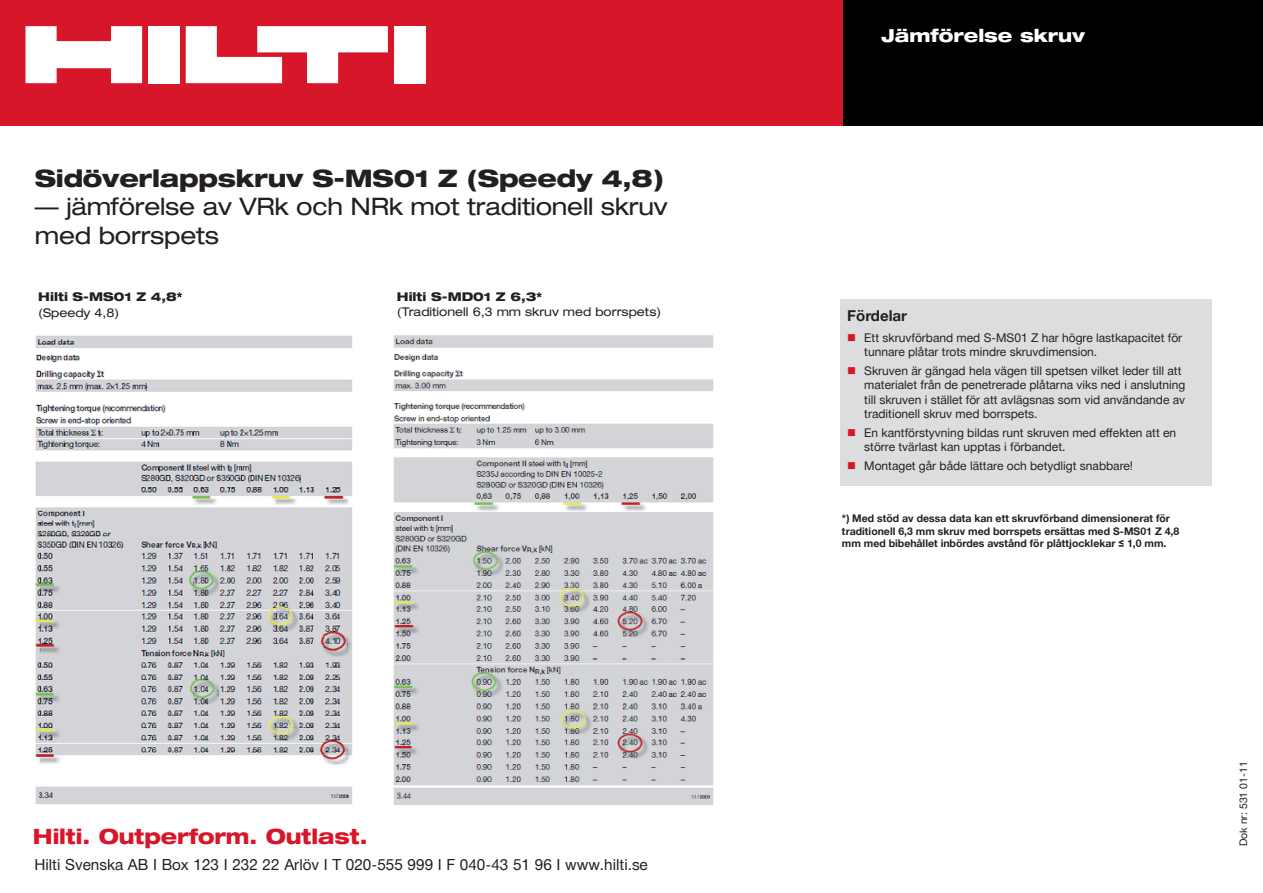
<style>
.page{position:relative;width:1263px;height:893px;background:#fff}
.page>*{position:absolute;margin:0;border:0;box-sizing:border-box;transform-origin:0 0}
.t1{font:expanded 24px/28.8px "Hilti";letter-spacing:-.01em;color:#231f20}
.t2{font:800 expanded 24px "Hilti";letter-spacing:-.01em;color:#231f20}
.t3{font:800 expanded 21px "Hilti";letter-spacing:-.005em;color:#d71729;scale:.96 1}
.t4{font:800 expanded 18px "Helvetica Neue LT Pro";color:#fff}
.t5{font:15.3px "Hilti";color:#231f20}
.t6{font:700 15px "Hilti";color:#231f20}
.t7{font:12px/14.4px "Hilti";color:#231f20}
.t8{font:800 expanded 12px/16.2px "Hilti";color:#231f20}
.t9{font:expanded 12px "Hilti";color:#231f20}
.t10{font:700 10.5px/12.6px "Hilti";color:#231f20}
.t11{font:10.5px "Hilti";color:#231f20}
.s1{font-weight:400}
.s2{font-family:"Helvetica Neue LT Pro";font-weight:500;font-size:13.5px;color:#fff}
.s3{color:#d71729}
</style>
<div class="page">
<div style="left:841px;top:300px;width:371px;height:186px;background:#dcdddf"></div>
<img style="left:35px;top:335px;width:318px;height:469px">
<img style="left:393px;top:335px;width:320px;height:469px">
<div style="left:0;top:0;width:843px;height:125px;background:#d71729"></div>
<div style="left:148px;top:26px;width:31px;height:57px;background:#fff"></div>
<div style="left:394px;top:26px;width:31px;height:57px;background:#fff"></div>
<svg style="left:26px;top:26px;width:116px;height:57px"></svg>
<svg style="left:186px;top:26px;width:202px;height:57px"></svg>
<div style="left:843px;top:0;width:420px;height:125px;background:#000001"></div>
<h1 class="t2" style="left:35px;top:163px;width:631px">Sidöverlappskruv S-MS01 Z (Speedy 4,8)</h1>
<h1 class="t1" style="left:35px;top:192px;width:634px">— jämförelse av VRk och NRk mot traditionell skruv med borrspets</h1>
<p class="t8" style="left:38px;top:288px;width:146px">Hilti S-MS01 Z 4,8* <span class="s1">(Speedy 4,8)</span><span class="s2">e</span></p>
<p class="t8" style="left:397px;top:288px;width:146px">Hilti S-MD01 Z 6,3*</p>
<p class="t9" style="left:397px;top:304px;width:266px">(Traditionell 6,3 mm skruv med borrspets)</p>
<h2 class="t3" style="left:33px;top:823px;width:350px">Hilti. Outperform. Outlast.</h2>
<p class="t5" style="left:34px;top:855px;width:615px">Hilti Svenska AB I Box 123 I 232 22 Arlöv I T 020-555 999 I F 040-43 51 96 I www.hilti.se</p>
<h3 class="t4" style="left:881px;top:24px;width:205px">Jämförelse skruv</h3>
<p class="t6" style="left:847px;top:307px;width:61px">Fördelar</p>
<p class="t7" style="left:864px;top:331px;width:319px;text-indent:-17px"><span class="s3">■</span> Ett skruvförband med S-MS01 Z har högre lastkapacitet för tunnare plåtar trots mindre skruvdimension.</p>
<p class="t7" style="left:864px;top:364px;width:323px;text-indent:-17px"><span class="s3">■</span> Skruven är gängad hela vägen till spetsen vilket leder till att materialet från de penetrerade plåtarna viks ned i anslutning till skruven i stället för att avlägsnas som vid användande av traditionell skruv med borrspets.</p>
<p class="t7" style="left:864px;top:425px;width:313px;text-indent:-17px"><span class="s3">■</span> En kantförstyvning bildas runt skruven med effekten att en större tvärlast kan upptas i förbandet.</p>
<p class="t7" style="left:847px;top:458px;width:287px"><span class="s3">■</span> Montaget går både lättare och betydligt snabbare!</p>
<p class="t10" style="left:842px;top:512px;width:339px">*) Med stöd av dessa data kan ett skruvförband dimensionerat för traditionell 6,3 mm skruv med borrspets ersättas med S-MS01 Z 4,8 mm med bibehållet inbördes avstånd för plåttjocklekar ≤ 1,0 mm.</p>
<p class="t11" style="left:1237px;top:846px;width:86px;rotate:-90deg">Dok nr: 531 01-11</p>
</div>
